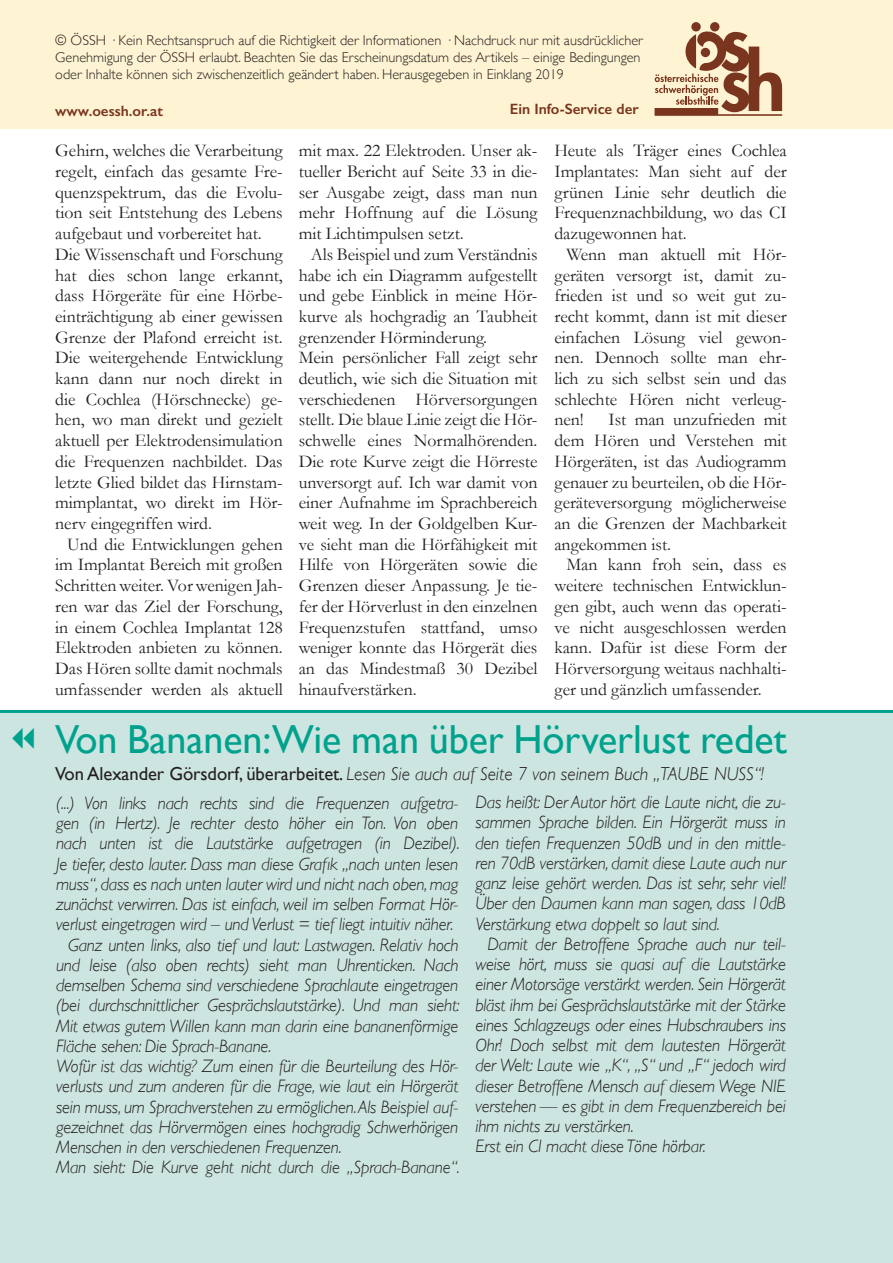
<style>
.page{position:relative;width:893px;height:1263px;background:#fff}
.page>*{position:absolute;margin:0;border:0;box-sizing:border-box;transform-origin:0 0}
.t1{font:40.5px "Gill Sans";letter-spacing:-.005em;color:#00a28d}
.t2{font:italic 300 18.75px "Gill Sans";letter-spacing:-.005em;color:#231f20}
.t3{font:18px/20.7px "Garamond";letter-spacing:-.005em;color:#231f20;text-align:justify}
.t4{font:italic 300 18px/20.2px "Gill Sans";letter-spacing:-.01em;color:#231f20;text-align:justify}
.t5{font:600 15px "Gill Sans";color:#79351e}
.t6{font:300 14.25px/17.1px "Gill Sans";color:#231f20}
.s1{font-weight:400;font-style:normal}
</style>
<div class="page">
<div style="left:0;top:711px;width:893px;height:552px;background:#cde5e1"></div>
<hr style="left:0;top:710px;width:893px;height:3px;background:#00a28d">
<div style="left:0;top:0;width:893px;height:129px;background:#fef3d2"></div>
<div style="left:691px;top:22px;width:10px;height:9px;background:#79351e;border-radius:50%"></div>
<div style="left:710px;top:22px;width:9px;height:9px;background:#79351e;border-radius:50%"></div>
<svg style="left:655px;top:28px;width:127px;height:88px"></svg>
<p class="t6" style="left:55px;top:31px;width:589px">© ÖSSH · Kein Rechtsanspruch auf die Richtigkeit der Informationen · Nachdruck nur mit ausdrücklicher<br>Genehmigung der ÖSSH erlaubt. Beachten Sie das Erscheinungsdatum des Artikels – einige Bedingungen oder Inhalte können sich zwischenzeitlich geändert haben. Herausgegeben in Einklang 2019</p>
<p class="t5" style="left:55px;top:101px;width:109px">www.oessh.or.at</p>
<p class="t5" style="left:510px;top:100px;width:130px">Ein Info-Service der</p>
<p class="t3" style="left:55px;top:140px;width:229px;text-align:left">Gehirn, welches die Verarbeitung regelt, einfach das gesamte Fre&shy;quenzspektrum, das die Evolu&shy;tion seit Entstehung des Lebens aufgebaut und vorbereitet hat.<br>Die Wissenschaft und Forschung hat dies schon lange erkannt, dass Hörgeräte für eine Hörbe&shy;einträchtigung ab einer gewissen<br>Grenze der Plafond erreicht ist.<br>Die weitergehende Entwicklung kann dann nur noch direkt in die Cochlea (Hörschnecke) ge&shy;hen, wo man direkt und gezielt aktuell per Elektrodensimulation die Frequenzen nachbildet. Das letzte Glied bildet das Hirnstam&shy;mimplantat, wo direkt im Hör&shy;nerv eingegriffen wird.</p>
<p class="t3" style="left:55px;top:533px;width:229px;text-indent:12px">Und die Entwicklungen gehen im Implantat Bereich mit großen Schritten weiter. Vor wenigen Jah&shy;ren war das Ziel der Forschung, in einem Cochlea Implantat 128<br>Elektroden anbieten zu können.<br>Das Hören sollte damit nochmals umfassender werden als aktuell</p>
<p class="t3" style="left:299px;top:140px;width:240px">mit max. 22 Elektroden. Unser ak&shy;tueller Bericht auf Seite 33 in die&shy;ser Ausgabe zeigt, dass man nun mehr Hoffnung auf die Lösung mit Lichtimpulsen setzt.</p>
<p class="t3" style="left:299px;top:243px;width:240px;text-align:left;text-indent:12px">Als Beispiel und zum Verständnis habe ich ein Diagramm aufgestellt und gebe Einblick in meine Hör&shy;kurve als hochgradig an Taubheit grenzender Hörminderung.<br>Mein persönlicher Fall zeigt sehr deutlich, wie sich die Situation mit verschiedenen Hörversorgungen stellt. Die blaue Linie zeigt die Hör&shy;schwelle eines Normalhörenden.<br>Die rote Kurve zeigt die Hörreste unversorgt auf. Ich war damit von einer Aufnahme im Sprachbereich weit weg. In der Goldgelben Kur&shy;ve sieht man die Hörfähigkeit mit<br>Hilfe von Hörgeräten sowie die<br>Grenzen dieser Anpassung. Je tie&shy;fer der Hörverlust in den einzelnen<br>Frequenzstufen stattfand, umso weniger konnte das Hörgerät dies an das Mindestmaß 30 Dezibel hinaufverstärken.</p>
<p class="t3" style="left:554px;top:140px;width:234px">Heute als Träger eines Cochlea Implantates: Man sieht auf der grünen Linie sehr deutlich die Frequenznachbildung, wo das CI dazugewonnen hat.</p>
<p class="t3" style="left:554px;top:243px;width:234px;text-indent:12px">Wenn man aktuell mit Hör&shy;geräten versorgt ist, damit zu&shy;frieden ist und so weit gut zu&shy;recht kommt, dann ist mit dieser einfachen Lösung viel gewon&shy;nen. Dennoch sollte man ehr&shy;lich zu sich selbst sein und das schlechte Hören nicht verleug&shy;nen!</p>
<p class="t3" style="left:554px;top:409px;width:234px;text-indent:54px">Ist man unzufrieden mit dem Hören und Verstehen mit Hörgeräten, ist das Audiogramm genauer zu beurteilen, ob die Hör&shy;geräteversorgung möglicherweise an die Grenzen der Machbarkeit angekommen ist.</p>
<p class="t3" style="left:554px;top:554px;width:234px;text-indent:12px">Man kann froh sein, dass es weitere technischen Entwicklun&shy;gen gibt, auch wenn das operati&shy;ve nicht ausgeschlossen werden kann. Dafür ist diese Form der Hörversorgung weitaus nachhalti&shy;ger und gänzlich umfassender.</p>
<h1 class="t1" style="left:55px;top:715px;width:733px">Von Bananen:Wie man über Hörverlust redet</h1>
<p class="t2" style="left:55px;top:763px;width:710px"><span class="s1">Von Alexander Görsdorf, überarbeitet.</span> Lesen Sie auch auf Seite 7 von seinem Buch „TAUBE NUSS“!</p>
<p class="t4" style="left:56px;top:793px;width:404px">(...) Von links nach rechts sind die Frequenzen aufgetra-</p>
<p class="t4" style="left:56px;top:813px;width:404px">gen (in Hertz). Je rechter desto höher ein Ton. Von oben</p>
<p class="t4" style="left:56px;top:833px;width:405px">nach unten ist die Lautstärke aufgetragen (in Dezibel).</p>
<p class="t4" style="left:56px;top:853px;width:404px">Je tiefer, desto lauter. Dass man diese Grafik „nach unten lesen</p>
<p class="t4" style="left:56px;top:874px;width:404px">muss“, dass es nach unten lauter wird und nicht nach oben, mag</p>
<p class="t4" style="left:56px;top:894px;width:404px">zunächst verwirren. Das ist einfach, weil im selben Format Hör-</p>
<p class="t4" style="left:56px;top:914px;width:399px">verlust eingetragen wird – und Verlust = tief liegt intuitiv näher.</p>
<p class="t4" style="left:68px;top:934px;width:392px">Ganz unten links, also tief und laut: Lastwagen. Relativ hoch</p>
<p class="t4" style="left:56px;top:955px;width:404px">und leise (also oben rechts) sieht man Uhrenticken. Nach</p>
<p class="t4" style="left:56px;top:975px;width:404px">demselben Schema sind verschiedene Sprachlaute eingetragen</p>
<p class="t4" style="left:56px;top:995px;width:405px">(bei durchschnittlicher Gesprächslautstärke). Und man sieht:</p>
<p class="t4" style="left:56px;top:1015px;width:404px">Mit etwas gutem Willen kann man darin eine bananenförmige</p>
<p class="t4" style="left:56px;top:1036px;width:217px">Fläche sehen: Die Sprach-Banane.</p>
<p class="t4" style="left:56px;top:1056px;width:404px">Wofür ist das wichtig? Zum einen für die Beurteilung des Hör-</p>
<p class="t4" style="left:56px;top:1076px;width:404px">verlusts und zum anderen für die Frage, wie laut ein Hörgerät</p>
<p class="t4" style="left:56px;top:1096px;width:404px">sein muss, um Sprachverstehen zu ermöglichen. Als Beispiel auf-</p>
<p class="t4" style="left:56px;top:1117px;width:404px">gezeichnet das Hörvermögen eines hochgradig Schwerhörigen</p>
<p class="t4" style="left:56px;top:1137px;width:287px">Menschen in den verschiedenen Frequenzen.</p>
<p class="t4" style="left:56px;top:1157px;width:405px">Man sieht: Die Kurve geht nicht durch die „Sprach-Banane“.</p>
<p class="t4" style="left:475px;top:792px;width:312px">Das heißt: Der Autor hört die Laute nicht, die zu&shy;sammen Sprache bilden. Ein Hörgerät muss in den tiefen Frequenzen 50dB und in den mittle&shy;ren 70dB verstärken, damit diese Laute auch nur ganz leise gehört werden. Das ist sehr, sehr viel!<br>Über den Daumen kann man sagen, dass 10dB Verstärkung etwa doppelt so laut sind.</p>
<p class="t4" style="left:475px;top:934px;width:312px;text-align:left;text-indent:12px">Damit der Betroffene Sprache auch nur teil&shy;weise hört, muss sie quasi auf die Lautstärke einer Motorsäge verstärkt werden. Sein Hörgerät bläst ihm bei Gesprächslautstärke mit der Stärke eines Schlagzeugs oder eines Hubschraubers ins Ohr! Doch selbst mit dem lautesten Hörgerät der Welt: Laute wie „K“, „S“ und „F“ jedoch wird dieser Betroffene Mensch auf diesem Wege NIE verstehen — es gibt in dem Frequenzbereich bei ihm nichts zu verstärken.<br>Erst ein CI macht diese Töne hörbar.</p>
</div>
